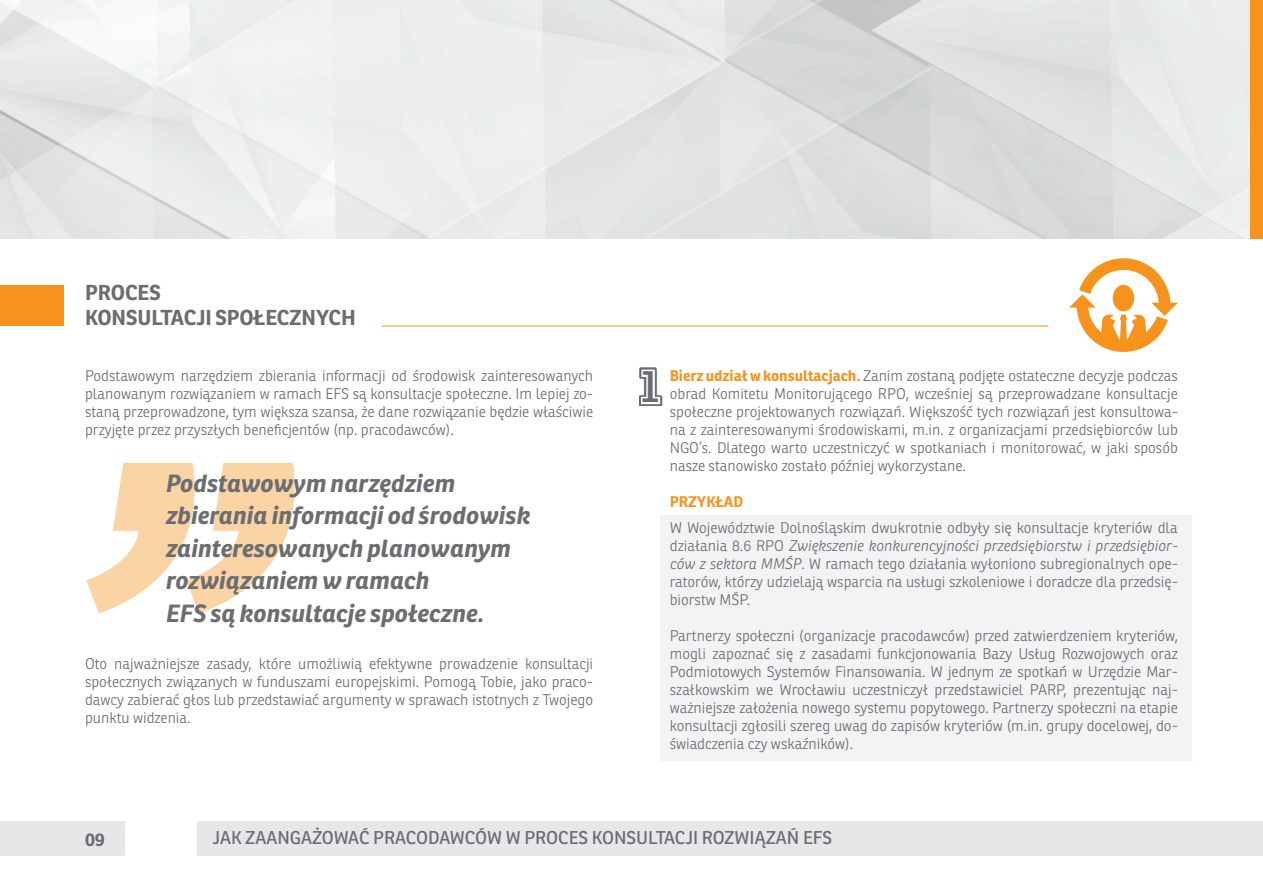
<style>
.page{position:relative;width:1263px;height:893px;background:#fff}
.page>*{position:absolute;margin:0;border:0;box-sizing:border-box;transform-origin:0 0}
.t1{font:italic 700 531.9px "Ronnia";color:#f7931d}
.t2{font:45px "Ronnia";color:#6c6d70}
.t3{font:italic 700 24.15px/32.5px "Ronnia";color:#6c6d70}
.t4{font:700 21px/25.2px "Ronnia";color:#6c6d70}
.t5{font:18px "Ronnia";color:#6c6d70}
.t6{font:700 18px "Ronnia";color:#6c6d70}
.t7{font:300 15px/18px "Ronnia";color:#6c6d70;text-align:justify}
.t8{font:700 15px "Ronnia";color:#f7931d}
.s1{font-weight:700;color:#f7931d}
.s2{font-style:italic}
</style>
<div class="page">
<div style="left:660px;top:515px;width:531px;height:245px;background:#f2f3f4"></div>
<div style="left:1250px;top:0;width:13px;height:238px;background:#f7931d"></div>
<svg style="left:1069px;top:258px;width:109px;height:94px"></svg>
<div style="left:0;top:285px;width:64px;height:40px;background:#f7931d"></div>
<svg style="left:639px;top:367px;width:18px;height:1px"></svg>
<svg style="left:639px;top:368px;width:23px;height:38px"></svg>
<hr style="left:382px;top:325px;width:666px;height:2px;background:#f7931d">
<div style="left:0;top:821px;width:124px;height:35px;background:#e6e7e9"></div>
<div style="left:198px;top:821px;width:1065px;height:35px;background:#e6e7e9"></div>
<h3 class="t4" style="left:85px;top:280px;width:272px">PROCES<br>KONSULTACJI SPOŁECZNYCH</h3>
<p class="t7" style="left:85px;top:366px;width:510px">Podstawowym narzędziem zbierania informacji od środowisk zainteresowanych planowanym rozwiązaniem w ramach EFS są konsultacje społeczne. Im lepiej zo&shy;staną przeprowadzone, tym większa szansa, że dane rozwiązanie będzie właściwie przyjęte przez przyszłych beneficjentów (np. pracodawców).</p>
<h1 class="t1" style="left:55px;top:343px;width:226px">”</h1>
<h3 class="t3" style="left:166px;top:466px;width:366px">Podstawowym narzędziem zbierania informacji od środowisk zainteresowanych planowanym rozwiązaniem w ramach<br>EFS są konsultacje społeczne.</h3>
<p class="t7" style="left:85px;top:654px;width:510px">Oto najważniejsze zasady, które umożliwią efektywne prowadzenie konsultacji społecznych związanych w funduszami europejskimi. Pomogą Tobie, jako praco&shy;dawcy zabierać głos lub przedstawiać argumenty w sprawach istotnych z Twojego punktu widzenia.</p>
<h2 class="t2" style="left:640px;top:358px;width:21px">1</h2>
<p class="t7" style="left:670px;top:366px;width:510px"><span class="s1">Bierz udział w konsultacjach.</span> Zanim zostaną podjęte ostateczne decyzje podczas obrad Komitetu Monitorującego RPO, wcześniej są przeprowadzane konsultacje społeczne projektowanych rozwiązań. Większość tych rozwiązań jest konsultowa&shy;na z zainteresowanymi środowiskami, m.in. z organizacjami przedsiębiorców lub NGO’s. Dlatego warto uczestniczyć w spotkaniach i monitorować, w jaki sposób nasze stanowisko zostało później wykorzystane.</p>
<p class="t8" style="left:670px;top:492px;width:75px">PRZYKŁAD</p>
<p class="t7" style="left:670px;top:519px;width:510px">W Województwie Dolnośląskim dwukrotnie odbyły się konsultacje kryteriów dla działania 8.6 RPO <span class="s2">Zwiększenie konkurencyjności przedsiębiorstw i przedsiębior&shy;ców z sektora MMŚP</span>. W ramach tego działania wyłoniono subregionalnych ope&shy;ratorów, którzy udzielają wsparcia na usługi szkoleniowe i doradcze dla przedsię&shy;biorstw MŚP.</p>
<p class="t7" style="left:670px;top:627px;width:510px">Partnerzy społeczni (organizacje pracodawców) przed zatwierdzeniem kryteriów, mogli zapoznać się z zasadami funkcjonowania Bazy Usług Rozwojowych oraz Podmiotowych Systemów Finansowania. W jednym ze spotkań w Urzędzie Mar&shy;szałkowskim we Wrocławiu uczestniczył przedstawiciel PARP, prezentując naj&shy;ważniejsze założenia nowego systemu popytowego. Partnerzy społeczni na etapie konsultacji zgłosili szereg uwag do zapisów kryteriów (m.in. grupy docelowej, do&shy;świadczenia czy wskaźników).</p>
<p class="t6" style="left:85px;top:828px;width:22px">09</p>
<p class="t5" style="left:213px;top:826px;width:621px">JAK ZAANGAŻOWAĆ PRACODAWCÓW W PROCES KONSULTACJI ROZWIĄZAŃ EFS</p>
</div>
